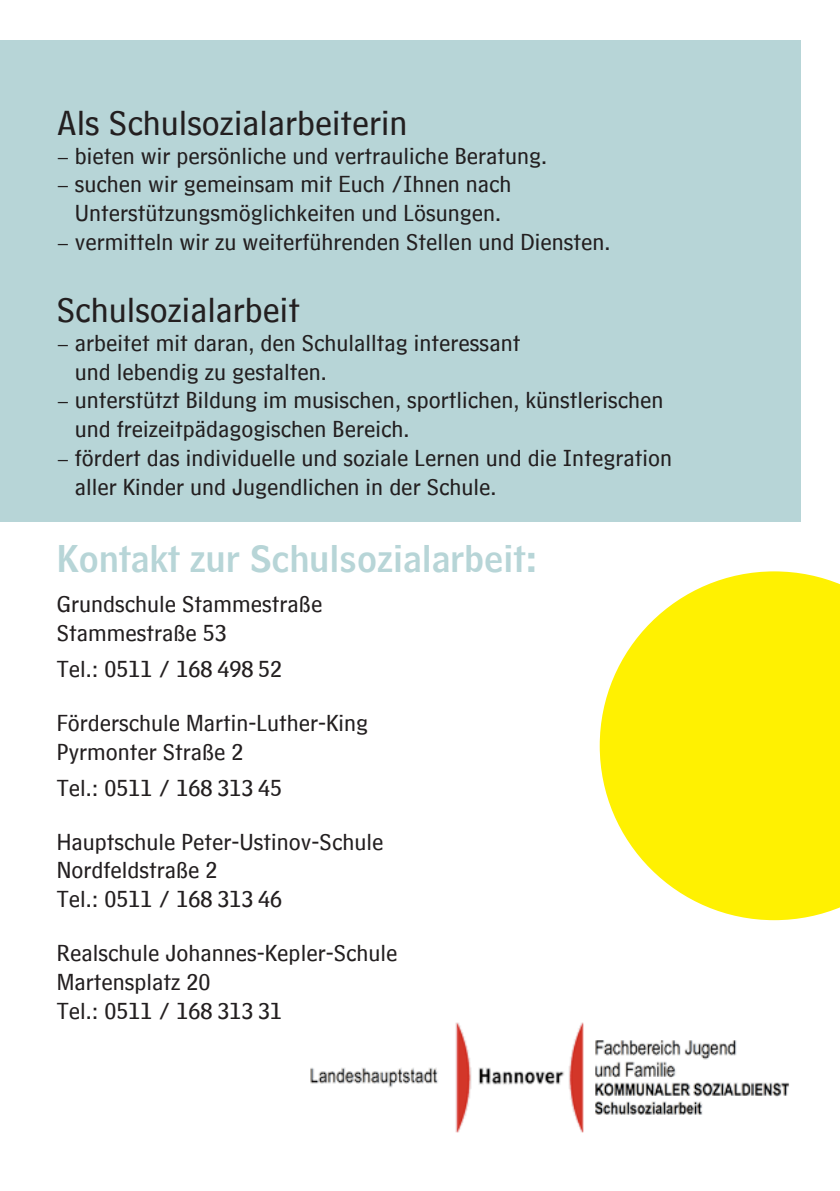
<style>
.page{position:relative;width:840px;height:1191px;background:#fff}
.page>*{position:absolute;margin:0;border:0;box-sizing:border-box;transform-origin:0 0}
.t1{font:36px "HM Text";color:#231f20}
.t2{font:36px "HM Headline";color:#b7d5d7}
.t3{font:24px "HM Text";color:#231f20}
.s1{font-family:"Minion Pro"}
</style>
<div class="page">
<img style="left:310px;top:1022px;width:480px;height:111px">
<div style="left:0;top:40px;width:799px;height:833px;background:#b7d5d7"></div>
<div style="left:0;top:522px;width:839px;height:498px;background:#fff"></div>
<svg style="left:599px;top:571px;width:240px;height:349px;fill:#fff101"></svg>
<p class="t1" style="left:57px;top:91px;width:352px">Als Schulsozialarbeiterin</p>
<p class="t3" style="left:57px;top:134px;width:491px"><span class="s1">–</span> bieten wir persönliche und vertrauliche Beratung.</p>
<p class="t3" style="left:57px;top:163px;width:456px"><span class="s1">–</span> suchen wir gemeinsam mit Euch /Ihnen nach</p>
<p class="t3" style="left:75px;top:192px;width:427px">Unterstützungsmöglichkeiten und Lösungen.</p>
<p class="t3" style="left:57px;top:220px;width:555px"><span class="s1">–</span> vermitteln wir zu weiterführenden Stellen und Diensten.</p>
<p class="t1" style="left:57px;top:278px;width:244px">Schulsozialarbeit</p>
<p class="t3" style="left:57px;top:321px;width:465px"><span class="s1">–</span> arbeitet mit daran, den Schulalltag interessant</p>
<p class="t3" style="left:75px;top:350px;width:253px">und lebendig zu gestalten.</p>
<p class="t3" style="left:57px;top:379px;width:608px"><span class="s1">–</span> unterstützt Bildung im musischen, sportlichen, künstlerischen</p>
<p class="t3" style="left:75px;top:408px;width:336px">und freizeitpädagogischen Bereich.</p>
<p class="t3" style="left:57px;top:436px;width:616px"><span class="s1">–</span> fördert das individuelle und soziale Lernen und die Integration</p>
<p class="t3" style="left:75px;top:465px;width:423px">aller Kinder und Jugendlichen in der Schule.</p>
<p class="t2" style="left:57px;top:528px;width:482px">Kontakt zur Schulsozialarbeit:</p>
<p class="t3" style="left:57px;top:582px;width:267px">Grundschule Stammestraße</p>
<p class="t3" style="left:57px;top:611px;width:172px">Stammestraße 53</p>
<p class="t3" style="left:57px;top:647px;width:227px">Tel.: 0511 / 168 498 52</p>
<p class="t3" style="left:57px;top:701px;width:313px">Förderschule Martin-Luther-King</p>
<p class="t3" style="left:57px;top:730px;width:188px">Pyrmonter Straße 2</p>
<p class="t3" style="left:57px;top:766px;width:227px">Tel.: 0511 / 168 313 45</p>
<p class="t3" style="left:57px;top:820px;width:328px">Hauptschule Peter-Ustinov-Schule</p>
<p class="t3" style="left:57px;top:849px;width:162px">Nordfeldstraße 2</p>
<p class="t3" style="left:57px;top:877px;width:227px">Tel.: 0511 / 168 313 46</p>
<p class="t3" style="left:57px;top:931px;width:342px">Realschule Johannes-Kepler-Schule</p>
<p class="t3" style="left:57px;top:960px;width:155px">Martensplatz 20</p>
<p class="t3" style="left:57px;top:989px;width:227px">Tel.: 0511 / 168 313 31</p>
</div>
